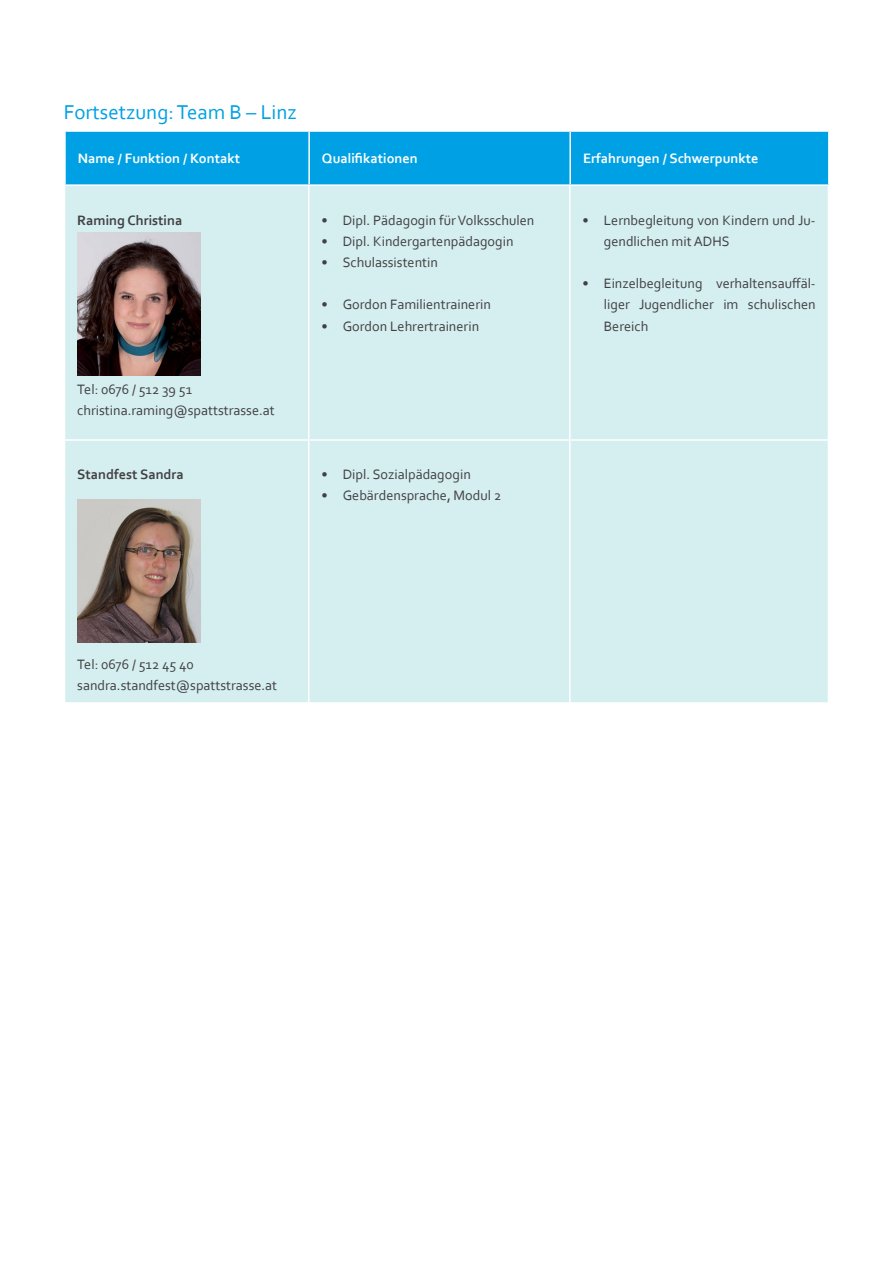
<style>
.page{position:relative;width:893px;height:1263px;background:#fff}
.page>*{position:absolute;margin:0;border:0;box-sizing:border-box;transform-origin:0 0}
.Zwischentitel{font:21px "Corbel";color:#00a1e4}
.Fliesstext{font:14.25px/21.1px "Corbel";color:#414042}
.t1{font:700 14.25px "Corbel";color:#fff}
.Fliesstext-2{font:700 14.25px "Corbel";color:#414042}
</style>
<div class="page">
<div style="left:65px;top:186px;width:763px;height:516px;background:#d5eef0"></div>
<hr style="left:308px;top:183px;width:1px;height:256px;background:#fff">
<hr style="left:569px;top:183px;width:2px;height:256px;background:#fff">
<hr style="left:64px;top:439px;width:245px;height:2px;background:#fff">
<hr style="left:309px;top:439px;width:261px;height:2px;background:#fff">
<hr style="left:308px;top:441px;width:1px;height:261px;background:#fff">
<hr style="left:570px;top:439px;width:259px;height:2px;background:#fff">
<hr style="left:569px;top:441px;width:2px;height:261px;background:#fff">
<img style="left:77px;top:232px;width:124px;height:143px">
<div style="left:66px;top:132px;width:762px;height:52px;background:#00a1e4"></div>
<hr style="left:308px;top:132px;width:2px;height:52px;background:#fff">
<hr style="left:569px;top:132px;width:2px;height:52px;background:#fff">
<img style="left:78px;top:500px;width:123px;height:143px">
<p class="Zwischentitel" style="left:64px;top:99px;width:235px">Fortsetzung: Team B – Linz</p>
<p class="t1" style="left:78px;top:150px;width:164px">Name / Funktion / Kontakt</p>
<p class="t1" style="left:322px;top:150px;width:97px">Qualifikationen</p>
<p class="t1" style="left:583px;top:150px;width:177px">Erfahrungen / Schwerpunkte</p>
<p class="Fliesstext-2" style="left:77px;top:211px;width:107px">Raming Christina</p>
<p class="Fliesstext" style="left:77px;top:378px;width:116px">Tel: 0676 / 512 39 51</p>
<p class="Fliesstext" style="left:77px;top:400px;width:199px">christina.raming@spattstrasse.at</p>
<p class="Fliesstext-2" style="left:77px;top:465px;width:108px">Standfest Sandra</p>
<p class="Fliesstext" style="left:321px;top:209px;width:214px">• Dipl. Pädagogin für Volksschulen</p>
<p class="Fliesstext" style="left:321px;top:230px;width:194px">• Dipl. Kindergartenpädagogin</p>
<p class="Fliesstext" style="left:321px;top:251px;width:118px">• Schulassistentin</p>
<p class="Fliesstext" style="left:321px;top:294px;width:171px">• Gordon Familientrainerin</p>
<p class="Fliesstext" style="left:321px;top:315px;width:159px">• Gordon Lehrertrainerin</p>
<p class="Fliesstext" style="left:321px;top:463px;width:151px">• Dipl. Sozialpädagogin</p>
<p class="Fliesstext" style="left:321px;top:484px;width:181px">• Gebärdensprache, Modul 2</p>
<p class="Fliesstext" style="left:604px;top:209px;width:213px;text-indent:-21px">• Lernbegleitung von Kindern und Ju&shy;gendlichen mit ADHS</p>
<p class="Fliesstext" style="left:604px;top:273px;width:213px;text-align:justify;text-indent:-21px">• Einzelbegleitung verhaltensauffäl&shy;liger Jugendlicher im schulischen Bereich</p>
<p class="Fliesstext" style="left:77px;top:653px;width:118px">Tel: 0676 / 512 45 40</p>
<p class="Fliesstext" style="left:77px;top:674px;width:201px">sandra.standfest@spattstrasse.at</p>
</div>
